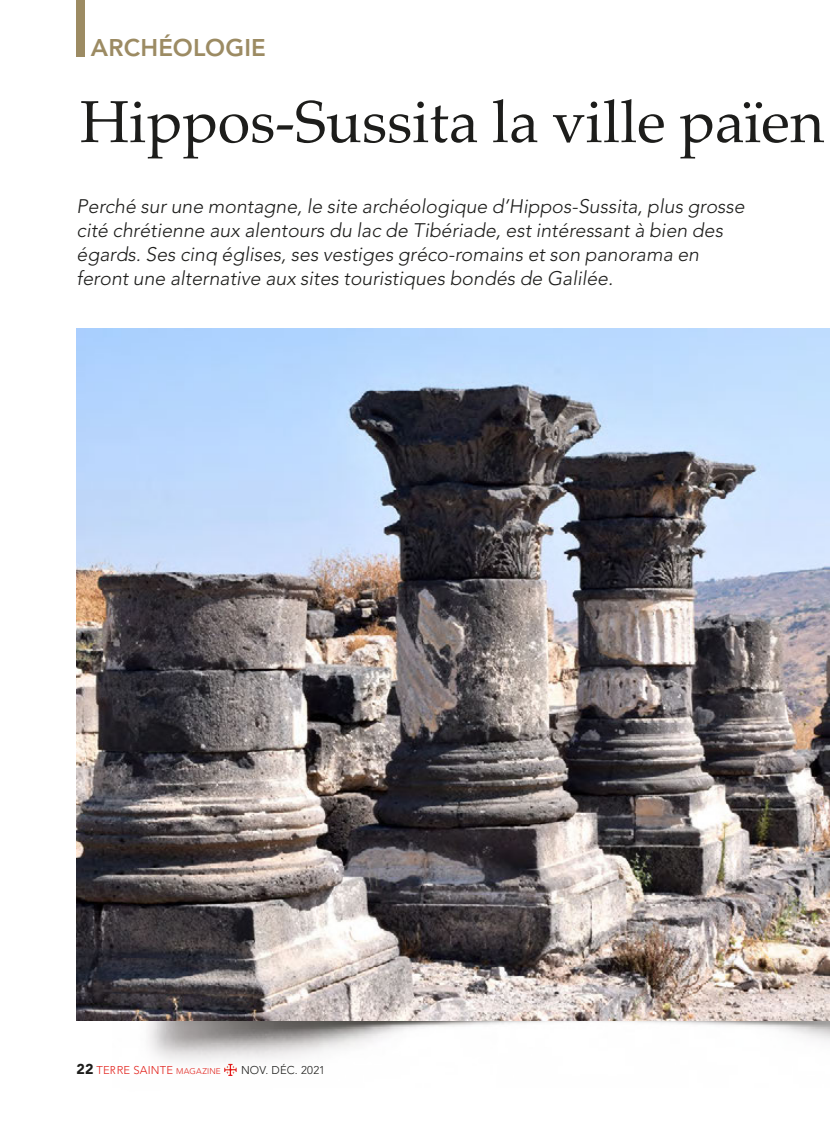
<style>
.page{position:relative;width:830px;height:1127px;background:#fff}
.page>*{position:absolute;margin:0;border:0;box-sizing:border-box;transform-origin:0 0}
.t1{font:59.25px "Palatino";color:#1d1d1b}
.t2{font:800 24px "Avenir";letter-spacing:.005em;color:#9c8b63}
.t3{font:italic 300 19.5px/24px "Avenir";color:#1d1d1b}
.t4{font:300 11.25px "Avenir";letter-spacing:.015em;color:#e3231d}
.t5{font:300 11.25px "Avenir";letter-spacing:.015em;color:#1d1d1b}
.s1{font-weight:900;font-size:14.25px;color:#1d1d1b}
.s2{font-size:8.25px}
</style>
<div class="page">
<img style="left:112px;top:1020px;width:717px;height:56px">
<div style="left:77px;top:0;width:8px;height:56px;background:#9c8b63"></div>
<img style="left:77px;top:329px;width:752px;height:691px">
<p class="t2" style="left:91px;top:34px;width:176px">ARCHÉOLOGIE</p>
<h1 class="t1" style="left:80px;top:88px;width:745px">Hippos-Sussita la ville païen</h1>
<p class="t3" style="left:77px;top:194px;width:669px">Perché sur une montagne, le site archéologique d’Hippos-Sussita, plus grosse cité chrétienne aux alentours du lac de Tibériade, est intéressant à bien des égards. Ses cinq églises, ses vestiges gréco-romains et son panorama en feront une alternative aux sites touristiques bondés de Galilée.</p>
<p class="t4" style="left:77px;top:1064px;width:146px"><span class="s1">22</span> TERRE SAINTE <span class="s2">MAGAZINE</span></p>
<p class="t5" style="left:241px;top:1064px;width:85px">NOV. DÉC. 2021</p>
</div>
